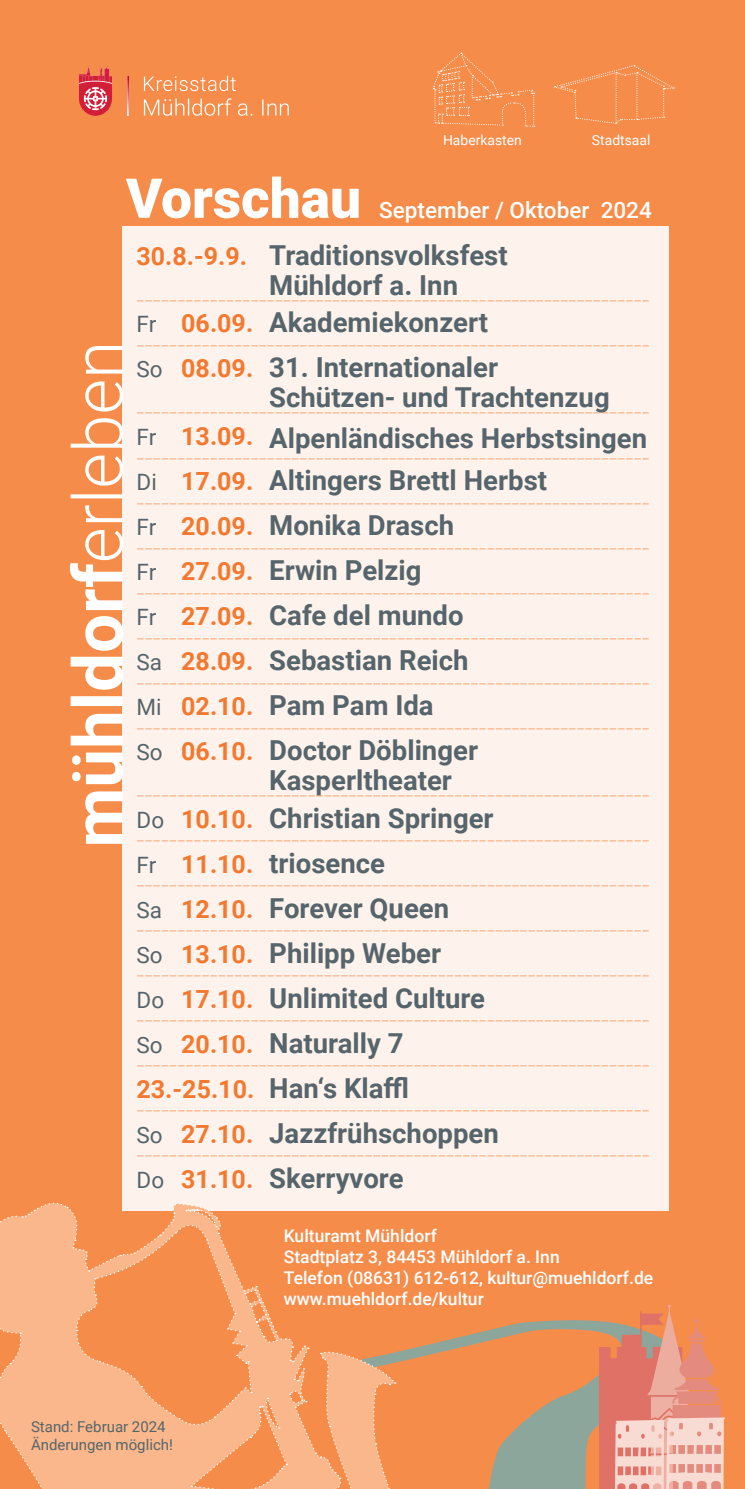
<style>
.page{position:relative;width:745px;height:1489px;background:#fff}
.page>*{position:absolute;margin:0;border:0;box-sizing:border-box;transform-origin:0 0}
.Einf__Abs{font:900 55px "Roboto";color:#fff}
.t1{font:100 27.5px "Roboto";color:#f68c4a}
.t2{font:700 27.5px/30px "Roboto";color:#56656b}
.Einf__Abs-2{font:500 22.5px "Roboto";color:#fff}
.t3{font:500 17.5px "Roboto";color:#fff}
.t4{font:15px "Roboto";color:#56656b}
.Einf__Abs-3{font:14px "Roboto";color:#fff}
.s1{font-size:25px;color:#f37930}
.s2{font-weight:400;font-size:22.5px}
</style>
<div class="page">
<div style="left:0;top:0;width:744px;height:1488px;background:#f68c4a"></div>
<div style="left:122px;top:226px;width:546px;height:984px;background:#fef3ec"></div>
<svg style="left:410px;top:1320px;width:188px;height:168px"></svg>
<svg style="left:598px;top:1304px;width:126px;height:184px"></svg>
<img style="left:127px;top:76px;width:1px;height:39px">
<svg style="left:144px;top:76px;width:92px;height:15px"></svg>
<svg style="left:144px;top:98px;width:145px;height:18px"></svg>
<svg style="left:79px;top:66px;width:33px;height:50px"></svg>
<svg style="left:70px;top:346px;width:53px;height:497px"></svg>
<svg style="left:554px;top:65px;width:120px;height:59px"></svg>
<svg style="left:433px;top:53px;width:101px;height:74px"></svg>
<svg style="left:0;top:1202px;width:396px;height:287px"></svg>
<p class="Einf__Abs" style="left:126px;top:160px;width:236px">Vorschau</p>
<p class="Einf__Abs-3" style="left:443px;top:130px;width:80px">Haberkasten</p>
<p class="Einf__Abs-3" style="left:591px;top:130px;width:60px">Stadtsaal</p>
<p class="Einf__Abs-2" style="left:379px;top:194px;width:274px">September / Oktober 2024</p>
<p class="t2" style="left:136px;top:239px;width:372px"><span class="s1">30.8.-9.9.</span> Traditionsvolksfest</p>
<p class="t2" style="left:269px;top:269px;width:190px">Mühldorf a. Inn</p>
<p class="t1" style="left:136px;top:281px;width:514px">---------------------------------------------------------------</p>
<p class="t2" style="left:136px;top:306px;width:353px"><span class="s2">Fr</span> <span class="s1">06.09.</span> Akademiekonzert</p>
<p class="t1" style="left:136px;top:326px;width:514px">---------------------------------------------------------------</p>
<p class="t2" style="left:136px;top:351px;width:363px"><span class="s2">So</span> <span class="s1">08.09.</span> 31. Internationaler</p>
<p class="t2" style="left:269px;top:381px;width:342px">Schützen- und Trachtenzug</p>
<p class="t1" style="left:136px;top:393px;width:514px">---------------------------------------------------------------</p>
<p class="t2" style="left:136px;top:421px;width:512px"><span class="s2">Fr</span> <span class="s1">13.09.</span> Alpenländisches Herbstsingen</p>
<p class="t1" style="left:136px;top:438px;width:514px">---------------------------------------------------------------</p>
<p class="t2" style="left:136px;top:464px;width:412px"><span class="s2">Di</span> <span class="s1">17.09.</span> Altingers Brettl Herbst</p>
<p class="t1" style="left:136px;top:483px;width:514px">---------------------------------------------------------------</p>
<p class="t2" style="left:136px;top:509px;width:319px"><span class="s2">Fr</span> <span class="s1">20.09.</span> Monika Drasch</p>
<p class="t1" style="left:136px;top:528px;width:514px">---------------------------------------------------------------</p>
<p class="t2" style="left:136px;top:554px;width:286px"><span class="s2">Fr</span> <span class="s1">27.09.</span> Erwin Pelzig</p>
<p class="t1" style="left:136px;top:573px;width:514px">---------------------------------------------------------------</p>
<p class="t2" style="left:136px;top:599px;width:328px"><span class="s2">Fr</span> <span class="s1">27.09.</span> Cafe del mundo</p>
<p class="t1" style="left:136px;top:618px;width:514px">---------------------------------------------------------------</p>
<p class="t2" style="left:136px;top:644px;width:333px"><span class="s2">Sa</span> <span class="s1">28.09.</span> Sebastian Reich</p>
<p class="t1" style="left:136px;top:663px;width:514px">---------------------------------------------------------------</p>
<p class="t2" style="left:136px;top:689px;width:298px"><span class="s2">Mi</span> <span class="s1">02.10.</span> Pam Pam Ida</p>
<p class="t1" style="left:136px;top:708px;width:514px">---------------------------------------------------------------</p>
<p class="t2" style="left:269px;top:734px;width:210px;text-indent:-133px"><span class="s2">So</span> <span class="s1">06.10.</span> Doctor Döblinger<br>Kasperltheater</p>
<p class="t1" style="left:136px;top:776px;width:514px">---------------------------------------------------------------</p>
<p class="t2" style="left:136px;top:801px;width:358px"><span class="s2">Do</span> <span class="s1">10.10.</span> Christian Springer</p>
<p class="t1" style="left:136px;top:821px;width:514px">---------------------------------------------------------------</p>
<p class="t2" style="left:136px;top:846px;width:250px"><span class="s2">Fr</span> <span class="s1">11.10.</span> triosence</p>
<p class="t1" style="left:136px;top:866px;width:514px">---------------------------------------------------------------</p>
<p class="t2" style="left:136px;top:891px;width:314px"><span class="s2">Sa</span> <span class="s1">12.10.</span> Forever Queen</p>
<p class="t1" style="left:136px;top:911px;width:514px">---------------------------------------------------------------</p>
<p class="t2" style="left:136px;top:936px;width:306px"><span class="s2">So</span> <span class="s1">13.10.</span> Philipp Weber</p>
<p class="t1" style="left:136px;top:956px;width:514px">---------------------------------------------------------------</p>
<p class="t2" style="left:136px;top:981px;width:350px"><span class="s2">Do</span> <span class="s1">17.10.</span> Unlimited Culture</p>
<p class="t1" style="left:136px;top:1001px;width:514px">---------------------------------------------------------------</p>
<p class="t2" style="left:136px;top:1026px;width:268px"><span class="s2">So</span> <span class="s1">20.10.</span> Naturally 7</p>
<p class="t1" style="left:136px;top:1046px;width:514px">---------------------------------------------------------------</p>
<p class="t2" style="left:136px;top:1071px;width:274px"><span class="s1">23.-25.10.</span> Han‘s Klaffl</p>
<p class="t1" style="left:136px;top:1091px;width:514px">---------------------------------------------------------------</p>
<p class="t2" style="left:136px;top:1116px;width:363px"><span class="s2">So</span> <span class="s1">27.10.</span> Jazzfrühschoppen</p>
<p class="t1" style="left:136px;top:1136px;width:514px">---------------------------------------------------------------</p>
<p class="t2" style="left:136px;top:1161px;width:268px"><span class="s2">Do</span> <span class="s1">31.10.</span> Skerryvore</p>
<p class="t4" style="left:31px;top:1415px;width:136px">Stand: Februar 2024</p>
<p class="t4" style="left:31px;top:1433px;width:143px">Änderungen möglich!</p>
<p class="t3" style="left:283px;top:1222px;width:154px">Kulturamt Mühldorf</p>
<p class="t3" style="left:283px;top:1243px;width:277px">Stadtplatz 3, 84453 Mühldorf a. Inn</p>
<p class="t3" style="left:283px;top:1264px;width:371px">Telefon (08631) 612-612, kultur@muehldorf.de</p>
<p class="t3" style="left:283px;top:1285px;width:201px">www.muehldorf.de/kultur</p>
</div>
